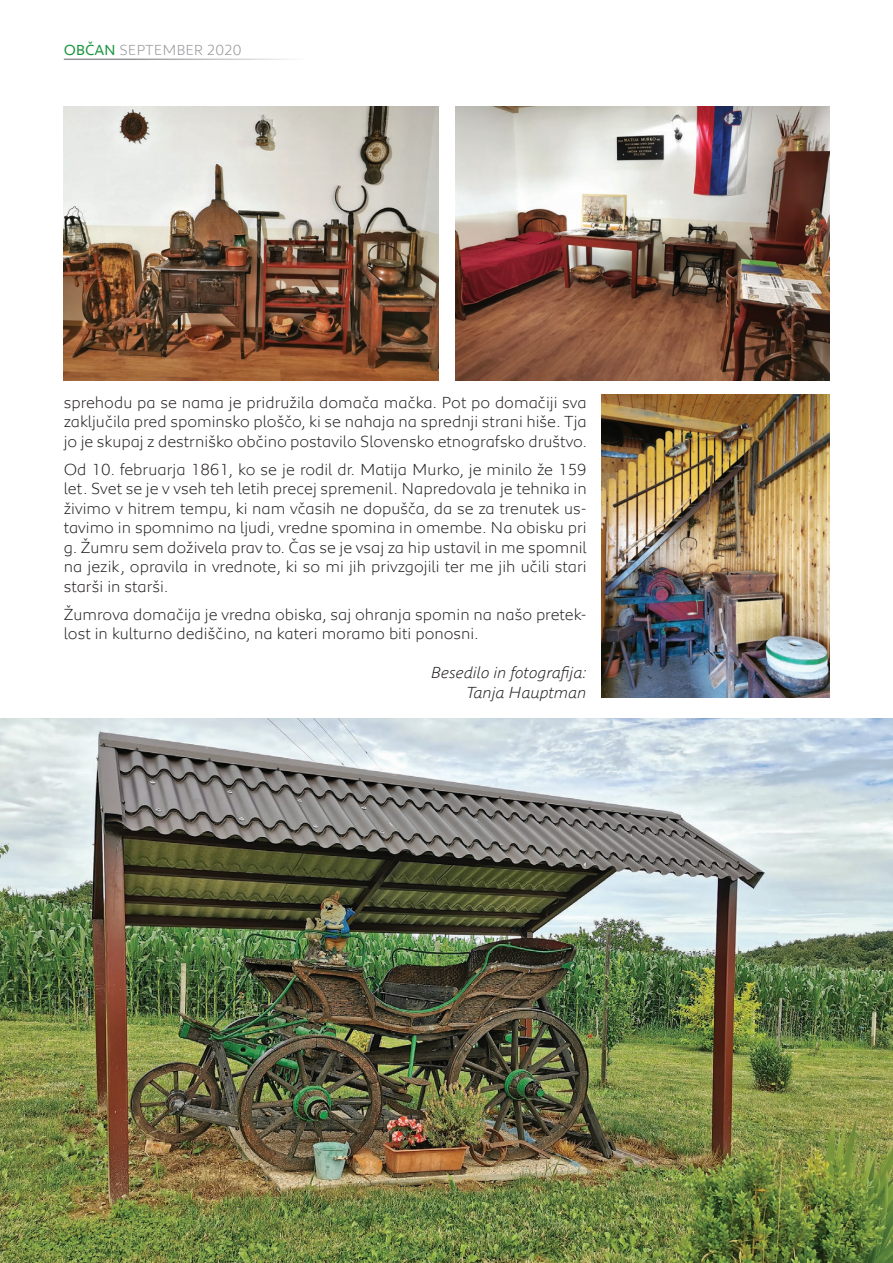
<style>
.page{position:relative;width:893px;height:1263px;background:#fff}
.page>*{position:absolute;margin:0;border:0;box-sizing:border-box;transform-origin:0 0}
.t1{font:300 16.5px/19.5px "Peugeot";color:#231f20;text-align:justify}
.t2{font:italic 300 16.5px/19.5px "Peugeot";color:#231f20;text-align:right}
.t3{font:300 15px "Peugeot";color:#939598}
.s1{font-weight:400;color:#1b953e}
</style>
<div class="page">
<hr style="left:64px;top:59px;width:242px;height:1px;background:#939598">
<img style="left:602px;top:394px;width:227px;height:303px">
<img style="left:0;top:719px;width:893px;height:544px">
<img style="left:455px;top:106px;width:374px;height:275px">
<img style="left:63px;top:106px;width:375px;height:275px">
<p class="t3" style="left:64px;top:39px;width:179px"><span class="s1">OBČAN</span> SEPTEMBER 2020</p>
<p class="t1" style="left:64px;top:391px;width:524px">sprehodu pa se nama je pridružila domača mačka. Pot po domačiji sva zaključila pred spominsko ploščo, ki se nahaja na sprednji strani hiše. Tja jo je skupaj z destrniško občino postavilo Slovensko etnografsko društvo.</p>
<p class="t1" style="left:64px;top:458px;width:524px">Od 10. februarja 1861, ko se je rodil dr. Matija Murko, je minilo že 159 let. Svet se je v vseh teh letih precej spremenil. Napredovala je tehnika in živimo v hitrem tempu, ki nam včasih ne dopušča, da se za trenutek us&shy;tavimo in spomnimo na ljudi, vredne spomina in omembe. Na obisku pri g. Žumru sem doživela prav to. Čas se je vsaj za hip ustavil in me spomnil na jezik, opravila in vrednote, ki so mi jih privzgojili ter me jih učili stari starši in starši.</p>
<p class="t1" style="left:64px;top:603px;width:524px">Žumrova domačija je vredna obiska, saj ohranja spomin na našo pretek&shy;lost in kulturno dediščino, na kateri moramo biti ponosni.</p>
<p class="t2" style="left:431px;top:662px;width:157px">Besedilo in fotografija:<br>Tanja Hauptman</p>
</div>
